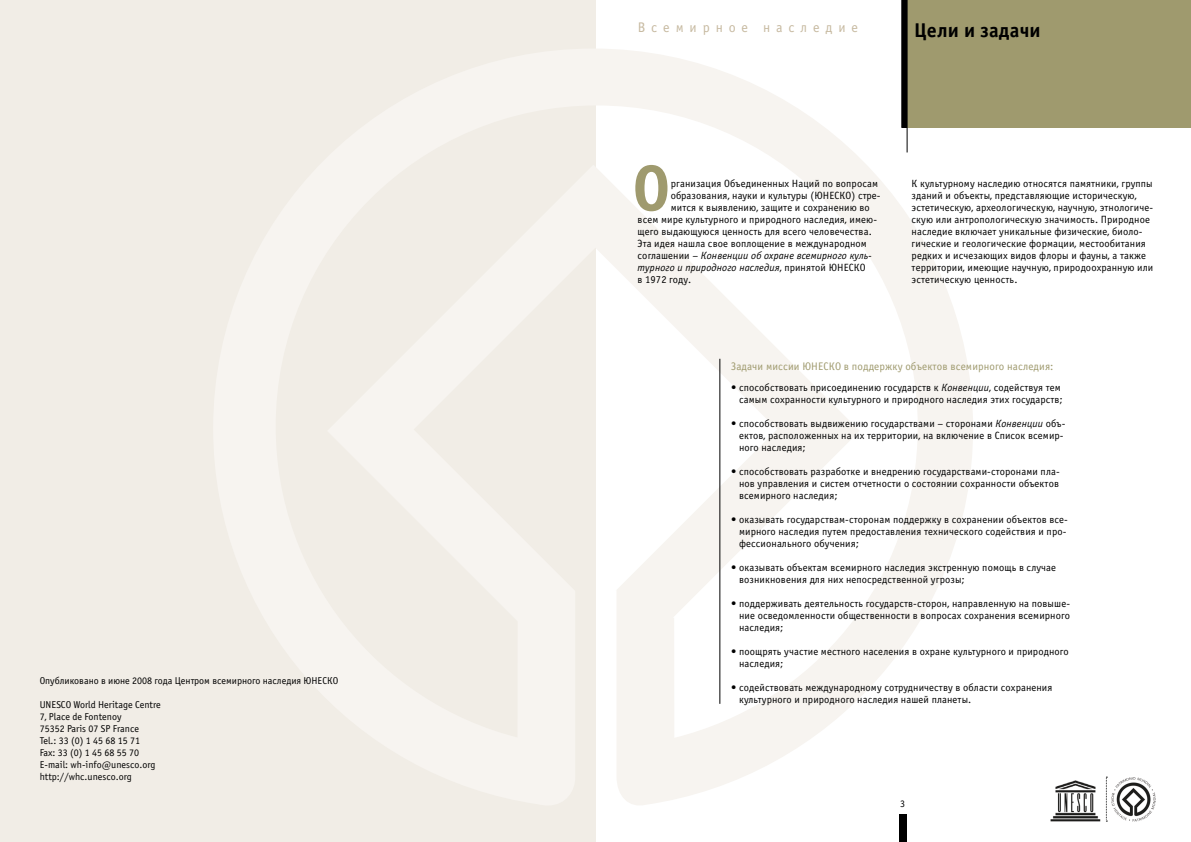
<style>
.page{position:relative;width:1191px;height:842px;background:#fff}
.page>*{position:absolute;margin:0;border:0;box-sizing:border-box;transform-origin:0 0}
.t1{font:700 64.5px "Officina Sans C";color:#9f9a6e}
.t2{font:700 20px "Officina Sans C";letter-spacing:.01em;color:#000}
.t3{font:14px "Officina Sans C";letter-spacing:.42em;color:#c7baa1}
.t4{font:11px "Officina Sans C";letter-spacing:.01em;color:#9f9a6e}
.t5{font:10.5px/12px "Officina Sans C";letter-spacing:.01em;color:#000}
.t6{font:italic 10.5px "Officina Sans C";letter-spacing:.01em;color:#000}
.t7{font:10px/12px "Officina Sans C";color:#000}
.s1{font-style:normal}
.s2{font-style:italic}
</style>
<div class="page">
<div style="left:899px;top:814px;width:7px;height:28px;background:#000"></div>
<img style="left:1111px;top:777px;width:44px;height:44px">
<img style="left:1050px;top:780px;width:50px;height:42px">
<svg style="left:1106px;top:777px;width:1px;height:45px"></svg>
<div style="left:0;top:0;width:595px;height:842px;background:#f1ede6"></div>
<svg style="left:595px;top:49px;width:378px;height:756px"></svg>
<div style="left:906px;top:0;width:285px;height:128px;background:#9f9a6e"></div>
<hr style="left:907px;top:0;width:1px;height:152px;background:#000">
<svg style="left:901px;top:0;width:6px;height:128px"></svg>
<hr style="left:719px;top:359px;width:1px;height:345px;background:#000">
<p class="t7" style="left:40px;top:675px;width:300px">Опубликовано в июне 2008 года Центром всемирного наследия ЮНЕСКО</p>
<p class="t7" style="left:40px;top:699px;width:123px">UNESCO World Heritage Centre<br>7, Place de Fontenoy<br>75352 Paris 07 SP France<br>Tel.: 33 (0) 1 45 68 15 71<br>Fax: 33 (0) 1 45 68 55 70<br>E-mail: wh-info@unesco.org http://whc.unesco.org</p>
<h3 class="t3" style="left:638px;top:20px;width:222px">Всемирное наследие</h3>
<h2 class="t2" style="left:914px;top:18px;width:128px">Цели и задачи</h2>
<h1 class="t1" style="left:632px;top:152px;width:40px">О</h1>
<p class="t5" style="left:670px;top:177px;width:209px">рганизация Объединенных Наций по вопросам</p>
<p class="t5" style="left:670px;top:189px;width:211px">образования, науки и культуры (ЮНЕСКО) стре-</p>
<p class="t5" style="left:670px;top:201px;width:201px">мится к выявлению, защите и сохранению во</p>
<p class="t5" style="left:637px;top:213px;width:241px">всем мире культурного и природного наследия, имею-</p>
<p class="t5" style="left:637px;top:225px;width:236px">щего выдающуюся ценность для всего человечества.</p>
<p class="t5" style="left:637px;top:237px;width:231px">Эта идея нашла свое воплощение в международном</p>
<p class="t6" style="left:637px;top:249px;width:235px"><span class="s1">соглашении –</span> Конвенции об охране всемирного куль-</p>
<p class="t6" style="left:637px;top:261px;width:229px">турного и природного наследия<span class="s1">, принятой ЮНЕСКО</span></p>
<p class="t5" style="left:637px;top:273px;width:55px">в 1972 году.</p>
<p class="t5" style="left:911px;top:177px;width:243px">К культурному наследию относятся памятники, группы зданий и объекты, представляющие историческую, эстетическую, археологическую, научную, этнологиче&shy;скую или антропологическую значимость. Природное наследие включает уникальные физические, биоло&shy;гические и геологические формации, местообитания редких и исчезающих видов флоры и фауны, а также территории, имеющие научную, природоохранную или эстетическую ценность.</p>
<p class="t4" style="left:731px;top:360px;width:324px">Задачи миссии ЮНЕСКО в поддержку объектов всемирного наследия:</p>
<p class="t5" style="left:731px;top:381px;width:333px;text-align:right">• способствовать присоединению государств к <span class="s2">Конвенции</span>, содействуя тем самым сохранности культурного и природного наследия этих государств;</p>
<p class="t5" style="left:739px;top:417px;width:328px;text-indent:-8px">• способствовать выдвижению государствами – сторонами <span class="s2">Конвенции</span> объ&shy;ектов, расположенных на их территории, на включение в Список всемир&shy;ного наследия;</p>
<p class="t5" style="left:739px;top:465px;width:322px;text-align:justify;text-indent:-8px">• способствовать разработке и внедрению государствами-сторонами пла&shy;нов управления и систем отчетности о состоянии сохранности объектов всемирного наследия;</p>
<p class="t5" style="left:739px;top:513px;width:330px;text-indent:-8px">• оказывать государствам-сторонам поддержку в сохранении объектов все&shy;мирного наследия путем предоставления технического содействия и про&shy;фессионального обучения;</p>
<p class="t5" style="left:739px;top:561px;width:318px;text-indent:-8px">• оказывать объектам всемирного наследия экстренную помощь в случае возникновения для них непосредственной угрозы;</p>
<p class="t5" style="left:739px;top:597px;width:332px;text-align:justify;text-indent:-8px">• поддерживать деятельность государств-сторон, направленную на повыше&shy;ние осведомленности общественности в вопросах сохранения всемирного наследия;</p>
<p class="t5" style="left:739px;top:645px;width:331px;text-indent:-8px">• поощрять участие местного населения в охране культурного и природного наследия;</p>
<p class="t5" style="left:739px;top:681px;width:315px;text-indent:-8px">• содействовать международному сотрудничеству в области сохранения культурного и природного наследия нашей планеты.</p>
<p class="t7" style="left:900px;top:798px;width:6px">3</p>
</div>
